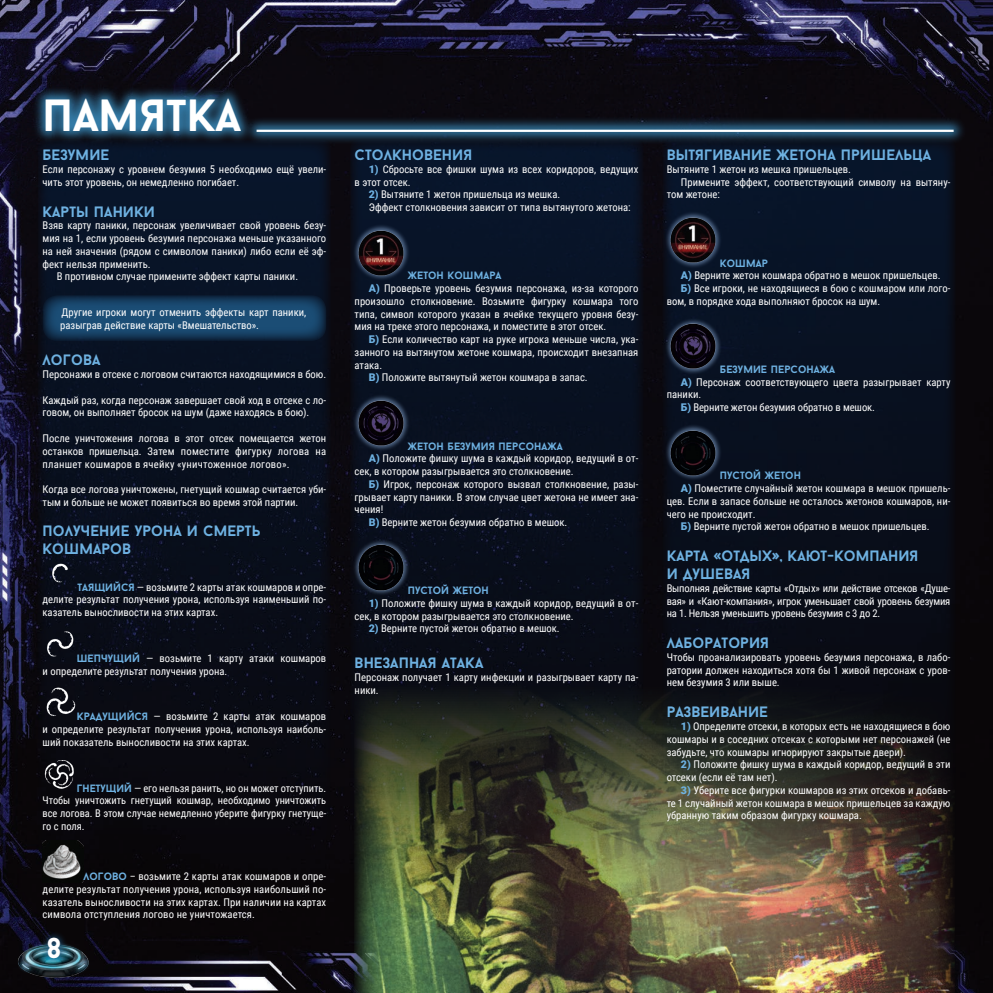
<style>
.page{position:relative;width:993px;height:993px;background:#fff}
.page>*{position:absolute;margin:0;border:0;box-sizing:border-box;transform-origin:0 0}
.t1{font:700 45px "Baron Neue";color:#fff}
.t2{font:700 28.75px "Baron Neue";color:#fff}
.t3{font:700 15px/17.5px "Baron Neue";color:#6eb1e1}
.t4{font:10.62px/12.8px "Roboto Condensed";color:#fff}
.t5{font:700 10.62px "Baron Neue";color:#6eb1e1}
.s1{font-family:"Baron Neue";font-weight:700;color:#6eb1e1}
.s2{font-family:"Roboto";font-weight:900;color:#6eb1e1}
</style>
<div class="page">
<img style="left:0;top:0;width:992px;height:992px">
<div style="left:350px;top:140px;width:293px;height:803px;background:#081121;border-radius:7px"></div>
<div style="left:38px;top:140px;width:293px;height:803px;background:linear-gradient(to bottom,#08152b,#090608);border-radius:7px"></div>
<div style="left:662px;top:140px;width:293px;height:803px;background:#081020;border-radius:7px"></div>
<img style="left:353px;top:648px;width:601px;height:344px">
<svg style="left:43px;top:295px;width:283px;height:46px;background:#164064"></svg>
<img style="left:43px;top:555px;width:34px;height:35px">
<img style="left:43px;top:626px;width:34px;height:35px">
<img style="left:43px;top:685px;width:34px;height:35px">
<img style="left:43px;top:756px;width:34px;height:35px">
<img style="left:43px;top:840px;width:40px;height:41px">
<div style="left:352px;top:224px;width:58px;height:57px;background:#091427"></div>
<img style="left:355px;top:226px;width:52px;height:53px">
<div style="left:352px;top:394px;width:58px;height:57px;background:#6783a8;opacity:.75"></div>
<img style="left:354px;top:396px;width:53px;height:53px">
<div style="left:352px;top:539px;width:58px;height:57px;background:#6783a8;opacity:.75"></div>
<img style="left:354px;top:540px;width:53px;height:54px">
<div style="left:664px;top:211px;width:57px;height:57px;background:#6783a8;opacity:.75"></div>
<img style="left:666px;top:213px;width:53px;height:53px">
<div style="left:664px;top:318px;width:57px;height:57px;background:#6783a8;opacity:.75"></div>
<img style="left:666px;top:319px;width:53px;height:54px">
<div style="left:664px;top:424px;width:57px;height:57px;background:#6783a8;opacity:.75"></div>
<img style="left:666px;top:426px;width:53px;height:53px">
<div style="left:32px;top:86px;width:934px;height:59px;background:#41a2da;opacity:.75"></div>
<hr style="left:256px;top:130px;width:697px;height:2px;background:#fff">
<img style="left:18px;top:932px;width:71px;height:54px">
<div style="left:40px;top:929px;width:28px;height:36px;background:#1b4d75;opacity:.75"></div>
<h1 class="t1" style="left:43px;top:87px;width:200px">памятка</h1>
<h3 class="t3" style="left:43px;top:146px;width:68px">безумие</h3>
<p class="t4" style="left:43px;top:162px;width:285px">Если персонажу с уровнем безумия 5 необходимо ещё увели&shy;чить этот уровень, он немедленно погибает.</p>
<h3 class="t3" style="left:43px;top:202px;width:114px">карты паники</h3>
<p class="t4" style="left:43px;top:219px;width:285px">Взяв карту паники, персонаж увеличивает свой уровень безу-</p>
<p class="t4" style="left:43px;top:231px;width:285px">мия на 1, если уровень безумия персонажа меньше указанного</p>
<p class="t4" style="left:43px;top:244px;width:285px">на ней значения (рядом с символом паники) либо если её эф-</p>
<p class="t4" style="left:43px;top:257px;width:109px">фект нельзя применить.</p>
<p class="t4" style="left:57px;top:270px;width:243px">В противном случае примените эффект карты паники.</p>
<p class="t4" style="left:60px;top:305px;width:247px">Другие игроки могут отменить эффекты карт паники, разыграв действие карты «Вмешательство».</p>
<h3 class="t3" style="left:43px;top:351px;width:59px">логова</h3>
<p class="t4" style="left:43px;top:367px;width:285px">Персонажи в отсеке с логовом считаются находящимися в бою.</p>
<p class="t4" style="left:43px;top:393px;width:285px">Каждый раз, когда персонаж завершает свой ход в отсеке с ло&shy;говом, он выполняет бросок на шум (даже находясь в бою).</p>
<p class="t4" style="left:43px;top:431px;width:285px;text-align:justify">После уничтожения логова в этот отсек помещается жетон останков пришельца. Затем поместите фигурку логова на планшет кошмаров в ячейку «уничтоженное логово».</p>
<p class="t4" style="left:43px;top:482px;width:285px">Когда все логова уничтожены, гнетущий кошмар считается уби&shy;тым и больше не может появиться во время этой партии.</p>
<h3 class="t3" style="left:43px;top:521px;width:219px">получение урона и смерть кошмаров</h3>
<p class="t4" style="left:43px;top:580px;width:285px;text-align:justify;text-indent:35px"><span class="s1">Таящийся</span> — возьмите 2 карты атак кошмаров и опре&shy;делите результат получения урона, используя наименьший по&shy;казатель выносливости на этих картах.</p>
<p class="t4" style="left:43px;top:651px;width:285px;text-indent:34px"><span class="s1">Шепчущий</span> — возьмите 1 карту атаки кошмаров и определите результат получения урона.</p>
<p class="t4" style="left:43px;top:709px;width:285px;text-align:justify;text-indent:34px"><span class="s1">Крадущийся</span> — возьмите 2 карты атак кошмаров и определите результат получения урона, используя наиболь&shy;ший показатель выносливости на этих картах.</p>
<p class="t4" style="left:43px;top:780px;width:285px;text-align:justify;text-indent:34px"><span class="s1">Гнетущий</span> — его нельзя ранить, но он может отступить.<br>Чтобы уничтожить гнетущий кошмар, необходимо уничтожить все логова. В этом случае немедленно уберите фигурку гнетуще&shy;го с поля.</p>
<p class="t4" style="left:43px;top:869px;width:285px;text-align:justify;text-indent:41px"><span class="s1">логово</span> – возьмите 2 карты атак кошмаров и опре&shy;делите результат получения урона, используя наибольший по&shy;казатель выносливости на этих картах. При наличии на картах символа отступления логово не уничтожается.</p>
<h2 class="t2" style="left:47px;top:929px;width:16px">8</h2>
<h3 class="t3" style="left:354px;top:146px;width:119px">столкновения</h3>
<p class="t4" style="left:354px;top:162px;width:285px;text-indent:14px"><span class="s2">1)</span> Сбросьте все фишки шума из всех коридоров, ведущих в этот отсек.</p>
<p class="t4" style="left:369px;top:188px;width:263px"><span class="s2">2)</span> Вытяните 1 жетон пришельца из мешка.<br>Эффект столкновения зависит от типа вытянутого жетона:</p>
<p class="t5" style="left:407px;top:269px;width:95px">жетон кошмара</p>
<p class="t4" style="left:354px;top:281px;width:285px;text-align:justify;text-indent:14px"><span class="s2">A)</span> Проверьте уровень безумия персонажа, из-за которого произошло столкновение. Возьмите фигурку кошмара того типа, символ которого указан в ячейке текущего уровня безу&shy;мия на треке этого персонажа, и поместите в этот отсек.</p>
<p class="t4" style="left:369px;top:332px;width:271px"><span class="s2">Б)</span> Если количество карт на руке игрока меньше числа, ука-</p>
<p class="t4" style="left:354px;top:345px;width:285px">занного на вытянутом жетоне кошмара, происходит внезапная</p>
<p class="t4" style="left:354px;top:358px;width:29px">атака.</p>
<p class="t4" style="left:369px;top:371px;width:220px"><span class="s2">В)</span> Положите вытянутый жетон кошмара в запас.</p>
<p class="t5" style="left:407px;top:439px;width:156px">жетон безумия персонажа</p>
<p class="t4" style="left:354px;top:451px;width:285px;text-indent:14px"><span class="s2">A)</span> Положите фишку шума в каждый коридор, ведущий в от&shy;сек, в котором разыгрывается это столкновение.</p>
<p class="t4" style="left:369px;top:477px;width:271px"><span class="s2">Б)</span> Игрок, персонаж которого вызвал столкновение, разы-</p>
<p class="t4" style="left:354px;top:490px;width:285px">грывает карту паники. В этом случае цвет жетона не имеет зна-</p>
<p class="t4" style="left:354px;top:502px;width:30px">чения!</p>
<p class="t4" style="left:369px;top:515px;width:200px"><span class="s2">В)</span> Верните жетон безумия обратно в мешок.</p>
<p class="t5" style="left:407px;top:583px;width:82px">пустой жетон</p>
<p class="t4" style="left:354px;top:596px;width:285px;text-indent:14px"><span class="s2">1)</span> Положите фишку шума в каждый коридор, ведущий в от&shy;сек, в котором разыгрывается это столкновение.</p>
<p class="t4" style="left:369px;top:621px;width:192px"><span class="s2">2)</span> Верните пустой жетон обратно в мешок.</p>
<h3 class="t3" style="left:354px;top:654px;width:130px">внезапная атака</h3>
<p class="t4" style="left:354px;top:670px;width:285px">Персонаж получает 1 карту инфекции и разыгрывает карту па&shy;ники.</p>
<h3 class="t3" style="left:666px;top:146px;width:266px">вытягивание жетона пришельца</h3>
<p class="t4" style="left:666px;top:162px;width:186px">Вытяните 1 жетон из мешка пришельцев.</p>
<p class="t4" style="left:680px;top:175px;width:271px">Примените эффект, соответствующий символу на вытяну-</p>
<p class="t4" style="left:666px;top:188px;width:55px">том жетоне:</p>
<p class="t5" style="left:719px;top:256px;width:49px">кошмар</p>
<p class="t4" style="left:680px;top:269px;width:261px"><span class="s2">A)</span> Верните жетон кошмара обратно в мешок пришельцев.</p>
<p class="t4" style="left:680px;top:281px;width:271px"><span class="s2">Б)</span> Все игроки, не находящиеся в бою с кошмаром или лого-</p>
<p class="t4" style="left:666px;top:294px;width:215px">вом, в порядке хода выполняют бросок на шум.</p>
<p class="t5" style="left:719px;top:362px;width:116px">безумие персонажа</p>
<p class="t4" style="left:680px;top:375px;width:271px"><span class="s2">A)</span> Персонаж соответствующего цвета разыгрывает карту</p>
<p class="t4" style="left:666px;top:388px;width:36px">паники.</p>
<p class="t4" style="left:680px;top:400px;width:195px"><span class="s2">Б)</span> Верните жетон безумия обратно в мешок.</p>
<p class="t5" style="left:719px;top:468px;width:82px">пустой жетон</p>
<p class="t4" style="left:680px;top:481px;width:271px"><span class="s2">A)</span> Поместите случайный жетон кошмара в мешок пришель-</p>
<p class="t4" style="left:666px;top:494px;width:285px">цев. Если в запасе больше не осталось жетонов кошмаров, ни-</p>
<p class="t4" style="left:666px;top:507px;width:90px">чего не происходит.</p>
<p class="t4" style="left:680px;top:519px;width:250px"><span class="s2">Б)</span> Верните пустой жетон обратно в мешок пришельцев.</p>
<h3 class="t3" style="left:666px;top:546px;width:253px;line-height:18px">карта «отдых», кают-компания и душевая</h3>
<p class="t4" style="left:666px;top:581px;width:285px;text-align:justify">Выполняя действие карты «Отдых» или действие отсеков «Душе&shy;вая» и «Кают-компания», игрок уменьшает свой уровень безумия на 1. Нельзя уменьшить уровень безумия с 3 до 2.</p>
<h3 class="t3" style="left:666px;top:633px;width:104px">лаборатория</h3>
<p class="t4" style="left:666px;top:650px;width:285px;text-align:justify">Чтобы проанализировать уровень безумия персонажа, в лабо&shy;ратории должен находиться хотя бы 1 живой персонаж с уров&shy;нем безумия 3 или выше.</p>
<h3 class="t3" style="left:666px;top:702px;width:103px">развеивание</h3>
<p class="t4" style="left:666px;top:719px;width:285px;text-align:justify;text-indent:14px"><span class="s2">1)</span> Определите отсеки, в которых есть не находящиеся в бою кошмары и в соседних отсеках с которыми нет персонажей (не забудьте, что кошмары игнорируют закрытые двери).</p>
<p class="t4" style="left:666px;top:757px;width:285px;text-indent:14px"><span class="s2">2)</span> Положите фишку шума в каждый коридор, ведущий в эти отсеки (если её там нет).</p>
<p class="t4" style="left:666px;top:783px;width:285px;text-align:justify;text-indent:14px"><span class="s2">3)</span> Уберите все фигурки кошмаров из этих отсеков и добавь&shy;те 1 случайный жетон кошмара в мешок пришельцев за каждую убранную таким образом фигурку кошмара.</p>
</div>
